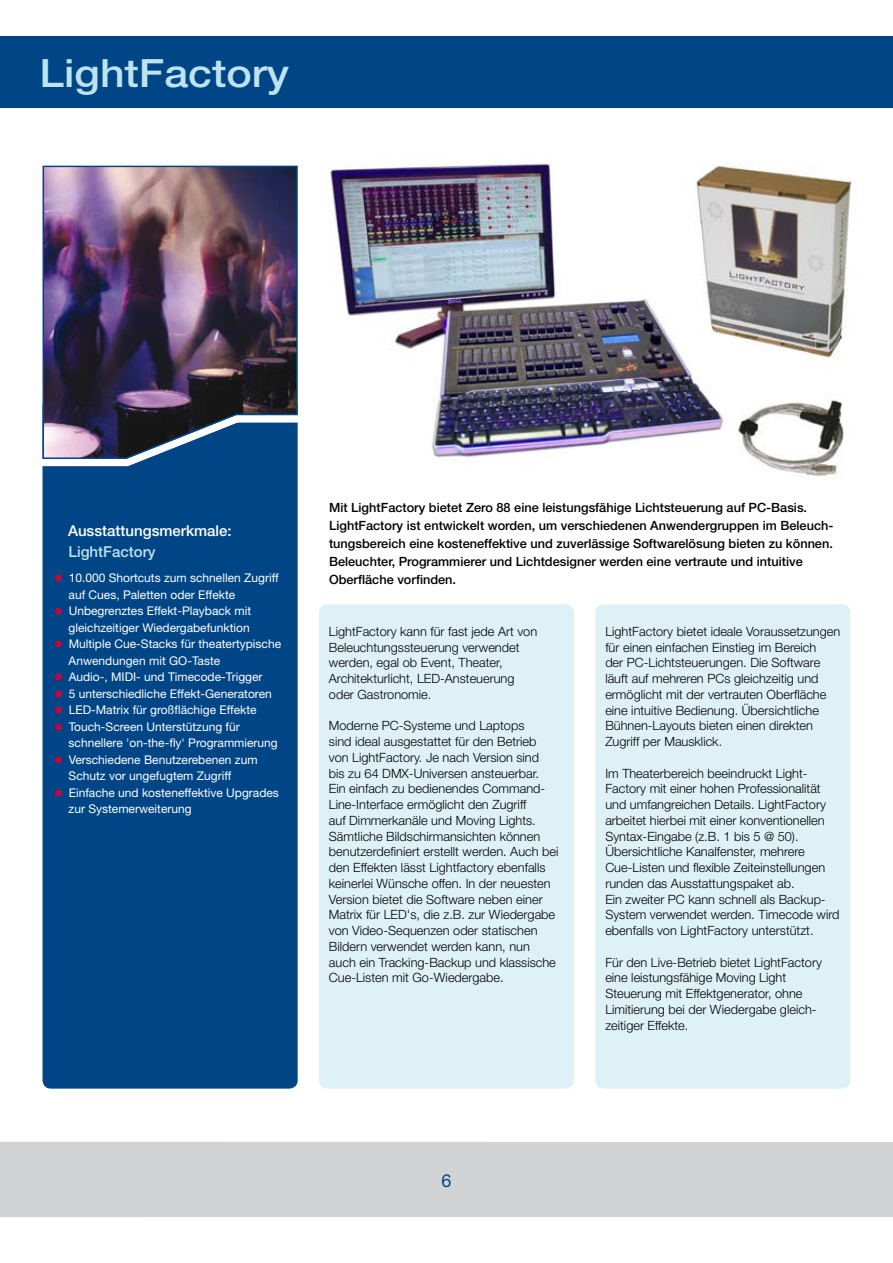
<style>
.page{position:relative;width:893px;height:1263px;background:#fff}
.page>*{position:absolute;margin:0;border:0;box-sizing:border-box;transform-origin:0 0}
.t1{font:500 39px "Helvetica Neue";color:#bde3ee;scale:1.1 1}
.t2{font:18px "Helvetica Neue";color:#004687}
.t3{font:500 15px "Helvetica Neue";color:#fff}
.t4{font:500 15px "Helvetica Neue";color:#bde3ee}
.t5{font:300 12.75px/15.8px "Helvetica Neue";color:#000}
.t6{font:500 12.75px/18px "Helvetica Neue";color:#000}
.t7{font:12px/16.5px "Helvetica Neue";color:#fff}
</style>
<div class="page">
<div style="left:0;top:1142px;width:893px;height:75px;background:#d2d3d4"></div>
<div style="left:0;top:36px;width:893px;height:72px;background:#004687"></div>
<div style="left:319px;top:604px;width:255px;height:485px;background:#def1f6;border-radius:9px"></div>
<div style="left:595px;top:604px;width:255px;height:485px;background:#def1f6;border-radius:9px"></div>
<div style="left:43px;top:398px;width:255px;height:691px;background:#004687;border-radius:9px"></div>
<div style="left:40px;top:459px;width:88px;height:7px;background:#fff"></div>
<svg style="left:117px;top:460px;width:26px;height:7px"></svg>
<img style="left:42px;top:165px;width:256px;height:295px">
<img style="left:330px;top:163px;width:397px;height:297px">
<img style="left:651px;top:163px;width:205px;height:226px">
<img style="left:733px;top:387px;width:121px;height:89px">
<h1 class="t1" style="left:40px;top:50px;width:228px">LightFactory</h1>
<p class="t3" style="left:68px;top:522px;width:165px">Ausstattungsmerkmale:</p>
<p class="t4" style="left:68px;top:543px;width:89px">LightFactory</p>
<p class="t7" style="left:69px;top:569px;width:211px;text-indent:-13px"><sup>■</sup> 10.000 Shortcuts zum schnellen Zugriff auf Cues, Paletten oder Effekte</p>
<p class="t7" style="left:55px;top:602px;width:197px;text-align:right"><sup>■</sup> Unbegrenztes Effekt-Playback mit gleichzeitiger Wiedergabefunktion</p>
<p class="t7" style="left:69px;top:635px;width:214px;text-indent:-13px"><sup>■</sup> Multiple Cue-Stacks für theatertypische<br>Anwendungen mit GO-Taste</p>
<p class="t7" style="left:55px;top:668px;width:209px"><sup>■</sup> Audio-, MIDI- und Timecode-Trigger</p>
<p class="t7" style="left:55px;top:685px;width:218px"><sup>■</sup> 5 unterschiedliche Effekt-Generatoren</p>
<p class="t7" style="left:55px;top:701px;width:203px"><sup>■</sup> LED-Matrix für großflächige Effekte</p>
<p class="t7" style="left:69px;top:718px;width:211px;text-indent:-13px"><sup>■</sup> Touch-Screen Unterstützung für schnellere 'on-the-fly' Programmierung</p>
<p class="t7" style="left:69px;top:751px;width:190px;text-indent:-13px"><sup>■</sup> Verschiedene Benutzerebenen zum<br>Schutz vor ungefugtem Zugriff</p>
<p class="t7" style="left:69px;top:784px;width:212px;text-indent:-13px"><sup>■</sup> Einfache und kosteneffektive Upgrades zur Systemerweiterung</p>
<p class="t6" style="left:329px;top:498px;width:506px">Mit LightFactory bietet Zero 88 eine leistungsfähige Lichtsteuerung auf PC-Basis.<br>LightFactory ist entwickelt worden, um verschiedenen Anwendergruppen im Beleuch&shy;tungsbereich eine kosteneffektive und zuverlässige Softwarelösung bieten zu können.<br>Beleuchter, Programmierer und Lichtdesigner werden eine vertraute und intuitive Oberfläche vorfinden.</p>
<p class="t5" style="left:329px;top:623px;width:210px">LightFactory kann für fast jede Art von<br>Beleuchtungssteuerung verwendet werden, egal ob Event, Theater,<br>Architekturlicht, LED-Ansteuerung oder Gastronomie.</p>
<p class="t5" style="left:329px;top:718px;width:231px">Moderne PC-Systeme und Laptops<br>sind ideal ausgestattet für den Betrieb von LightFactory. Je nach Version sind<br>bis zu 64 DMX-Universen ansteuerbar.<br>Ein einfach zu bedienendes Command-Line-Interface ermöglicht den Zugriff<br>auf Dimmerkanäle und Moving Lights.<br>Sämtliche Bildschirmansichten können benutzerdefiniert erstellt werden. Auch bei den Effekten lässt Lightfactory ebenfalls keinerlei Wünsche offen. In der neuesten Version bietet die Software neben einer Matrix für LED's, die z.B. zur Wiedergabe von Video-Sequenzen oder statischen Bildern verwendet werden kann, nun auch ein Tracking-Backup und klassische Cue-Listen mit Go-Wiedergabe.</p>
<p class="t5" style="left:605px;top:623px;width:236px">LightFactory bietet ideale Voraussetzungen für einen einfachen Einstieg im Bereich<br>der PC-Lichtsteuerungen. Die Software läuft auf mehreren PCs gleichzeitig und ermöglicht mit der vertrauten Oberfläche eine intuitive Bedienung. Übersichtliche Bühnen-Layouts bieten einen direkten Zugriff per Mausklick.</p>
<p class="t5" style="left:605px;top:765px;width:236px">Im Theaterbereich beeindruckt Light-Factory mit einer hohen Professionalität und umfangreichen Details. LightFactory arbeitet hierbei mit einer konventionellen Syntax-Eingabe (z.B. 1 bis 5 @ 50).<br>Übersichtliche Kanalfenster, mehrere Cue-Listen und flexible Zeiteinstellungen runden das Ausstattungspaket ab.<br>Ein zweiter PC kann schnell als Backup-System verwendet werden. Timecode wird ebenfalls von LightFactory unterstützt.</p>
<p class="t5" style="left:605px;top:954px;width:218px">Für den Live-Betrieb bietet LightFactory eine leistungsfähige Moving Light Steuerung mit Effektgenerator, ohne Limitierung bei der Wiedergabe gleich&shy;zeitiger Effekte.</p>
<h2 class="t2" style="left:441px;top:1169px;width:12px">6</h2>
</div>
